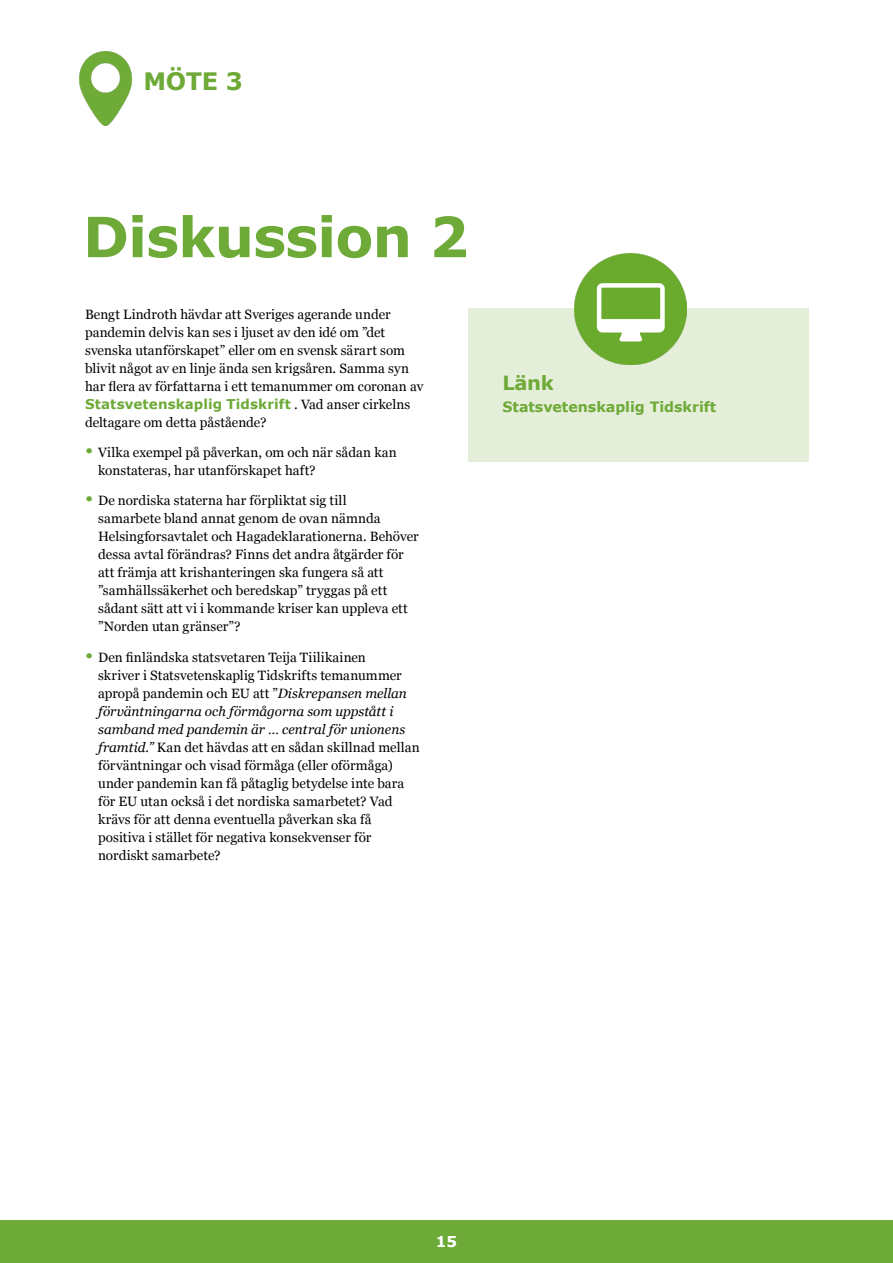
<style>
.page{position:relative;width:893px;height:1263px;background:#fff}
.page>*{position:absolute;margin:0;border:0;box-sizing:border-box;transform-origin:0 0}
.Rub2{font:700 55.5px "Verdana";letter-spacing:-.015em;color:#6eaa38}
.Rub2-2{font:700 24px "Verdana";color:#6eaa38}
.Rub2-3{font:700 19.5px "Verdana";color:#6eaa38}
.Sidfot{font:700 15px "Verdana";color:#fff}
.Rutatext_vit{font:700 14.25px "Verdana";letter-spacing:-.005em;color:#6eaa38}
.Body_SV_BV{font:13.5px/18px "Georgia";letter-spacing:.005em;color:#000}
.s1{font-family:"Verdana";font-weight:700;color:#6eaa38}
.s2{font-size:21px;color:#6eaa38}
.s3{font-style:italic}
</style>
<div class="page">
<div style="left:0;top:1220px;width:893px;height:43px;background:#6eaa38"></div>
<div style="left:468px;top:308px;width:341px;height:153px;background:#e5eed9"></div>
<img style="left:575px;top:253px;width:111px;height:111px">
<img style="left:79px;top:52px;width:54px;height:74px">
<p class="Rub2-2" style="left:144px;top:66px;width:101px">MÖTE 3</p>
<p class="Rub2" style="left:83px;top:201px;width:387px">Diskussion 2</p>
<p class="Body_SV_BV" style="left:85px;top:304px;width:340px">Bengt Lindroth hävdar att Sveriges agerande under pandemin delvis kan ses i ljuset av den idé om ”det svenska utanförskapet” eller om en svensk särart som blivit något av en linje ända sen krigsåren. Samma syn har flera av författarna i ett temanummer om coronan av <span class="s1">Statsvetenskaplig Tidskrift</span> . Vad anser cirkelns deltagare om detta påstående?</p>
<p class="Body_SV_BV" style="left:98px;top:443px;width:300px;text-indent:-13px"><span class="s2">•</span> Vilka exempel på påverkan, om och när sådan kan konstateras, har utanförskapet haft?</p>
<p class="Body_SV_BV" style="left:98px;top:491px;width:322px;text-indent:-13px"><span class="s2">•</span> De nordiska staterna har förpliktat sig till<br>samarbete bland annat genom de ovan nämnda Helsingforsavtalet och Hagadeklarationerna. Behöver dessa avtal förändras? Finns det andra åtgärder för att främja att krishanteringen ska fungera så att ”samhällssäkerhet och beredskap” tryggas på ett sådant sätt att vi i kommande kriser kan uppleva ett ”Norden utan gränser”?</p>
<p class="Body_SV_BV" style="left:98px;top:647px;width:323px;text-indent:-13px"><span class="s2">•</span> Den finländska statsvetaren Teija Tiilikainen<br>skriver i Statsvetenskaplig Tidskrifts temanummer apropå pandemin och EU att ”<span class="s3">Diskrepansen mellan förväntningarna och förmågorna som uppstått i samband med pandemin är … central för unionens framtid.”</span> Kan det hävdas att en sådan skillnad mellan förväntningar och visad förmåga (eller oförmåga) under pandemin kan få påtaglig betydelse inte bara för EU utan också i det nordiska samarbetet? Vad krävs för att denna eventuella påverkan ska få positiva i stället för negativa konsekvenser för nordiskt samarbete?</p>
<p class="Rub2-3" style="left:502px;top:370px;width:53px">Länk</p>
<p class="Rutatext_vit" style="left:502px;top:398px;width:215px">Statsvetenskaplig Tidskrift</p>
<p class="Sidfot" style="left:436px;top:1232px;width:23px">15</p>
</div>
